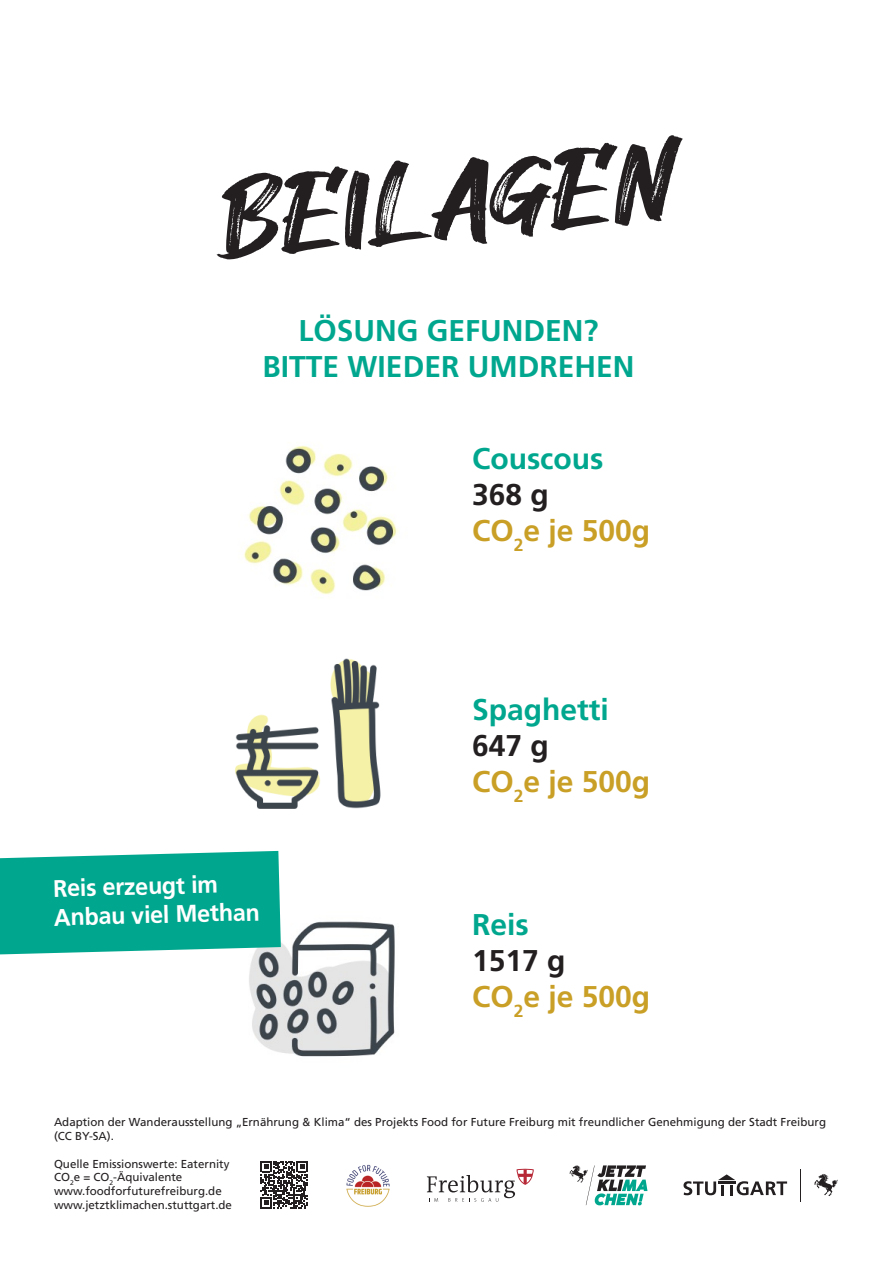
<style>
.page{position:relative;width:893px;height:1263px;background:#fff}
.page>*{position:absolute;margin:0;border:0;box-sizing:border-box;transform-origin:0 0}
.t1{font:109.95px "Hey August";color:#231f20}
.t2{font:700 30px/36px "Frutiger LT Com";color:#00a78e;text-align:center}
.t3{font:700 30px/36px "Frutiger LT Com";color:#c99f26}
.t4{font:700 24px/29px "Frutiger LT Com";color:#fff}
.t5{font:11.55px/13.8px "Frutiger LT Com";color:#231f20}
.s1{color:#231f20}
</style>
<div class="page">
<img style="left:244px;top:445px;width:155px;height:150px">
<img style="left:235px;top:658px;width:146px;height:151px">
<img style="left:249px;top:921px;width:146px;height:136px">
<svg style="left:260px;top:1161px;width:48px;height:47px"></svg>
<svg style="left:0;top:851px;width:281px;height:103px;background:#11ac95"></svg>
<img style="left:346px;top:1164px;width:44px;height:43px">
<svg style="left:427px;top:1169px;width:107px;height:33px"></svg>
<svg style="left:683px;top:1174px;width:104px;height:21px"></svg>
<svg style="left:814px;top:1174px;width:24px;height:22px"></svg>
<hr style="left:800px;top:1169px;width:1px;height:32px;background:#231f20">
<svg style="left:569px;top:1165px;width:78px;height:40px"></svg>
<h1 class="t1" style="left:213px;top:163px;width:458px;rotate:-5deg">BEILAGEN</h1>
<h2 class="t2" style="left:263px;top:312px;width:373px">LÖSUNG GEFUNDEN?<br>BITTE WIEDER UMDREHEN</h2>
<h2 class="t2" style="left:472px;top:441px;width:133px">Couscous</h2>
<h2 class="t3" style="left:472px;top:477px;width:180px"><span class="s1">368 g<br></span>CO<sub>2</sub>e je 500g</h2>
<h3 class="t4" style="left:52px;top:875px;width:207px;rotate:-2deg">Reis erzeugt im<br>Anbau viel Methan</h3>
<h2 class="t2" style="left:472px;top:692px;width:138px">Spaghetti</h2>
<h2 class="t3" style="left:472px;top:728px;width:180px"><span class="s1">647 g<br></span>CO<sub>2</sub>e je 500g</h2>
<h2 class="t2" style="left:472px;top:906px;width:58px">Reis</h2>
<h2 class="t3" style="left:472px;top:942px;width:180px"><span class="s1">1517 g<br></span>CO<sub>2</sub>e je 500g</h2>
<p class="t5" style="left:54px;top:1115px;width:774px">Adaption der Wanderausstellung „Ernährung &amp; Klima“ des Projekts Food for Future Freiburg mit freundlicher Genehmigung der Stadt Freiburg (CC BY-SA).</p>
<p class="t5" style="left:54px;top:1156px;width:180px">Quelle Emissionswerte: Eaternity<br>CO<sub>2</sub>e = CO<sub>2</sub>-Äquivalente www.foodforfuturefreiburg.de www.jetztklimachen.stuttgart.de</p>
</div>
